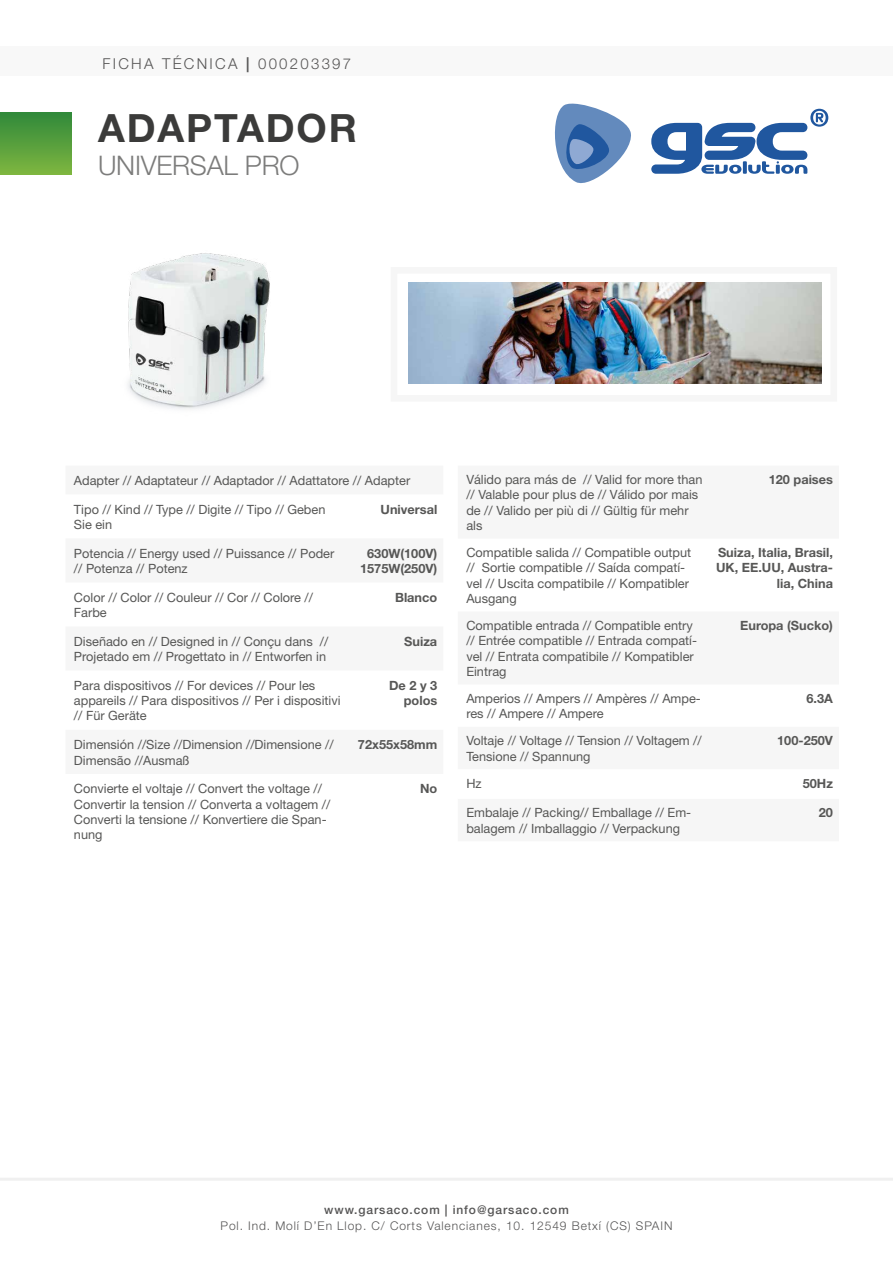
<style>
.page{position:relative;width:893px;height:1263px;background:#fff}
.page>*{position:absolute;margin:0;border:0;box-sizing:border-box;transform-origin:0 0}
.t1{font:700 39px "Helvetica Neue";letter-spacing:.05em;color:#3b3b3a}
.t2{font:300 27px "Helvetica Neue";letter-spacing:-.01em;color:#7c7c7b}
.t3{font:300 15px "Helvetica Neue";letter-spacing:.15em;color:#565555}
.t4{font:12.75px/15.3px "Helvetica Neue";color:#575756}
.t5{font:700 12.75px/15.3px "Helvetica Neue";color:#575756;text-align:right}
.t6{font:300 12px "Helvetica Neue";letter-spacing:.075em;color:#565555}
.t7{font:500 12px "Helvetica Neue";letter-spacing:.075em;color:#565555}
.s1{font-weight:700}
</style>
<div class="page">
<svg style="left:651px;top:109px;width:177px;height:65px"></svg>
<svg style="left:554px;top:103px;width:77px;height:81px"></svg>
<hr style="left:0;top:1178px;width:893px;height:3px;background:#f0f0f0">
<div style="left:0;top:47px;width:893px;height:29px;background:#f8f8f8"></div>
<div style="left:0;top:113px;width:72px;height:62px;background:linear-gradient(to bottom,#31893a,#7eb640)"></div>
<img style="left:408px;top:282px;width:413px;height:102px">
<img style="left:128px;top:253px;width:142px;height:156px">
<p class="t3" style="left:103px;top:54px;width:250px">FICHA TÉCNICA <span class="s1">|</span> 000203397</p>
<h1 class="t1" style="left:98px;top:104px;width:260px">ADAPTADOR</h1>
<h2 class="t2" style="left:98px;top:149px;width:203px">UNIVERSAL PRO</h2>
<p class="t4" style="left:74px;top:473px;width:338px">Adapter // Adaptateur // Adaptador // Adattatore // Adapter</p>
<p class="t4" style="left:74px;top:501px;width:253px">Tipo // Kind // Type // Digite // Tipo // Geben<br>Sie ein</p>
<p class="t5" style="left:381px;top:501px;width:58px">Universal</p>
<p class="t4" style="left:74px;top:545px;width:262px">Potencia // Energy used // Puissance // Poder // Potenza // Potenz</p>
<p class="t5" style="left:360px;top:545px;width:79px;text-align:center">630W(100V)<br>1575W(250V)</p>
<p class="t4" style="left:74px;top:589px;width:241px">Color // Color // Couleur // Cor // Colore //<br>Farbe</p>
<p class="t5" style="left:395px;top:589px;width:44px">Blanco</p>
<p class="t4" style="left:74px;top:633px;width:256px">Diseñado en // Designed in // Conçu dans //<br>Projetado em // Progettato in // Entworfen in</p>
<p class="t5" style="left:404px;top:633px;width:35px">Suiza</p>
<p class="t4" style="left:74px;top:677px;width:268px">Para dispositivos // For devices // Pour les appareils // Para dispositivos // Per i dispositivi // Für Geräte</p>
<p class="t5" style="left:389px;top:677px;width:50px">De 2 y 3 polos</p>
<p class="t4" style="left:74px;top:737px;width:261px">Dimensión //Size //Dimension //Dimensione //<br>Dimensão //Ausmaß</p>
<p class="t5" style="left:358px;top:737px;width:81px">72x55x58mm</p>
<p class="t4" style="left:74px;top:781px;width:258px">Convierte el voltaje // Convert the voltage // Convertir la tension // Converta a voltagem // Converti la tensione // Konvertiere die Span&shy;nung</p>
<p class="t5" style="left:420px;top:781px;width:19px">No</p>
<p class="t4" style="left:466px;top:472px;width:238px">Válido para más de // Valid for more than // Valable pour plus de // Válido por mais de // Valido per più di // Gültig für mehr als</p>
<p class="t5" style="left:769px;top:472px;width:66px">120 paises</p>
<p class="t4" style="left:466px;top:545px;width:226px">Compatible salida // Compatible output // Sortie compatible // Saída compatí&shy;vel // Uscita compatibile // Kompatibler<br>Ausgang</p>
<p class="t5" style="left:716px;top:545px;width:118px">Suiza, Italia, Brasil,<br>UK, EE.UU, Austra&shy;lia, China</p>
<p class="t4" style="left:466px;top:618px;width:232px">Compatible entrada // Compatible entry // Entrée compatible // Entrada compatí&shy;vel // Entrata compatibile // Kompatibler Eintrag</p>
<p class="t5" style="left:740px;top:617px;width:94px">Europa (Sucko)</p>
<p class="t4" style="left:466px;top:691px;width:236px">Amperios // Ampers // Ampères // Ampe&shy;res // Ampere // Ampere</p>
<p class="t5" style="left:806px;top:690px;width:28px">6.3A</p>
<p class="t4" style="left:466px;top:733px;width:237px">Voltaje // Voltage // Tension // Voltagem //<br>Tensione // Spannung</p>
<p class="t5" style="left:777px;top:733px;width:57px">100-250V</p>
<p class="t4" style="left:466px;top:775px;width:17px">Hz</p>
<p class="t5" style="left:803px;top:775px;width:32px">50Hz</p>
<p class="t4" style="left:466px;top:805px;width:226px">Embalaje // Packing// Emballage // Em&shy;balagem // Imballaggio // Verpackung</p>
<p class="t5" style="left:819px;top:805px;width:16px">20</p>
<p class="t7" style="left:324px;top:1202px;width:246px">www.garsaco.com | info@garsaco.com</p>
<p class="t6" style="left:221px;top:1219px;width:453px">Pol. Ind. Molí D’En Llop. C/ Corts Valencianes, 10. 12549 Betxí (CS) SPAIN</p>
</div>
